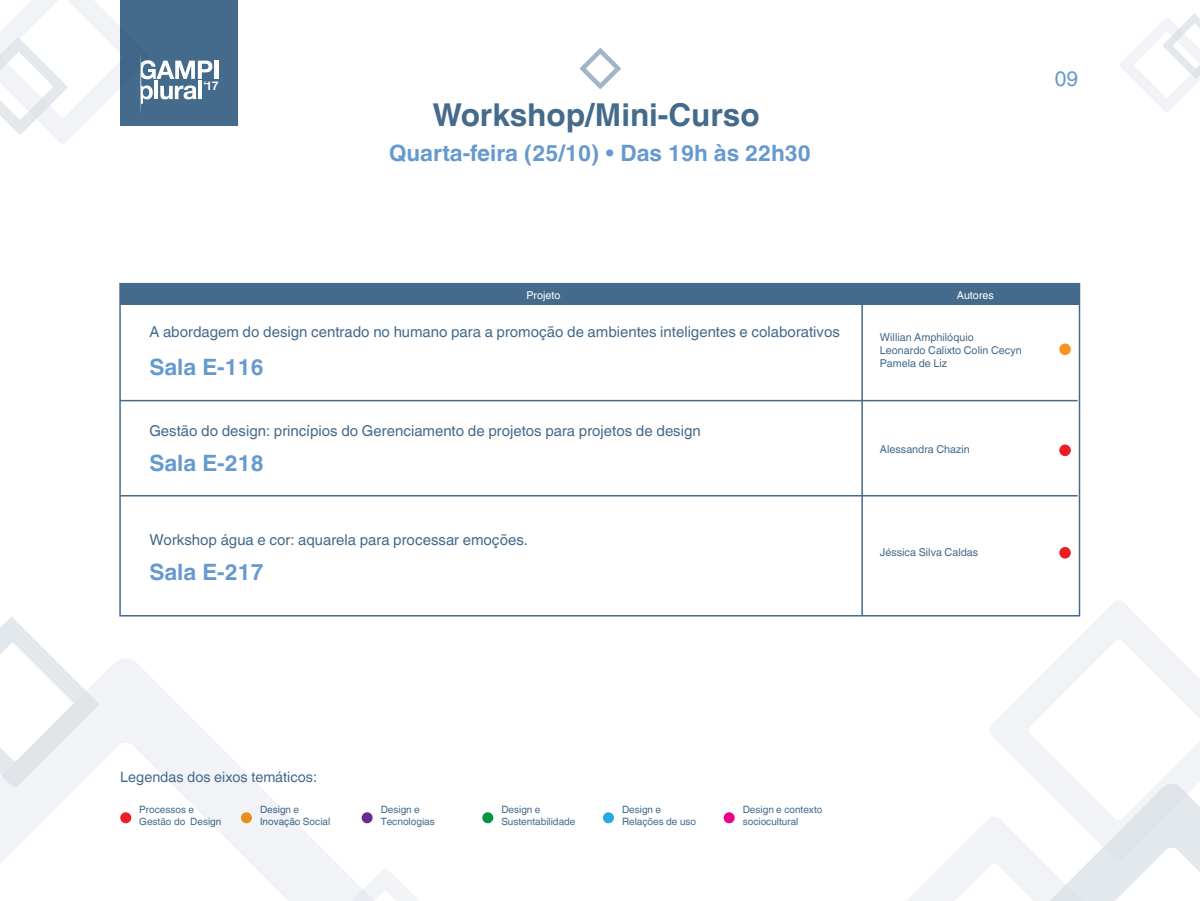
<style>
.page{position:relative;width:1200px;height:901px;background:#fff}
.page>*{position:absolute;margin:0;border:0;box-sizing:border-box;transform-origin:0 0}
.t1{font:700 31.5px "Helvetica World";color:#446a8c}
.t2{font:700 22.5px "Helvetica World";color:#6699cd}
.t3{font:21px "Helvetica World";color:#6699cd}
.t4{font:15px "Helvetica World";color:#446a8c}
.t5{font:14.4px "Helvetica World";color:#446a8c}
.t6{font:700 12px "Helvetica World";color:#fff}
.t7{font:10.8px/12.9px "Helvetica World";color:#446a8c}
.t8{font:10.8px "Helvetica World";color:#fff}
.t9{font:10.05px/12px "Helvetica World";color:#446a8c}
</style>
<div class="page">
<div style="left:482px;top:812px;width:11px;height:11px;background:#009444;border-radius:50%"></div>
<div style="left:603px;top:812px;width:11px;height:11px;background:#27aae1;border-radius:50%"></div>
<div style="left:724px;top:812px;width:11px;height:11px;background:#ec008c;border-radius:50%"></div>
<svg style="left:580px;top:48px;width:41px;height:41px"></svg>
<div style="left:120px;top:0;width:118px;height:125px;background:#446a8c"></div>
<hr style="left:214px;top:61px;width:4px;height:18px;background:#fff">
<svg style="left:0;top:658px;width:373px;height:242px"></svg>
<svg style="left:312px;top:868px;width:105px;height:32px"></svg>
<svg style="left:0;top:616px;width:100px;height:170px"></svg>
<svg style="left:1120px;top:13px;width:80px;height:99px"></svg>
<svg style="left:0;top:0;width:212px;height:143px"></svg>
<svg style="left:908px;top:819px;width:292px;height:81px"></svg>
<svg style="left:989px;top:600px;width:211px;height:259px"></svg>
<div style="left:119px;top:283px;width:961px;height:333px;background:#fff;border:2px solid #446a8c"></div>
<div style="left:120px;top:283px;width:959px;height:22px;background:#446a8c"></div>
<hr style="left:120px;top:400px;width:958px;height:1px;background:#446a8c">
<hr style="left:120px;top:495px;width:958px;height:1px;background:#446a8c">
<hr style="left:861px;top:283px;width:2px;height:332px;background:#446a8c">
<div style="left:1059px;top:343px;width:12px;height:12px;background:#f7941e;border-radius:50%"></div>
<div style="left:1059px;top:444px;width:12px;height:12px;background:#ed1d24;border-radius:50%"></div>
<div style="left:1059px;top:546px;width:12px;height:12px;background:#ed1d24;border-radius:50%"></div>
<p class="t6" style="left:203px;top:78px;width:17px">‘17</p>
<h3 class="t3" style="left:1055px;top:66px;width:25px">09</h3>
<h1 class="t1" style="left:432px;top:96px;width:329px">Workshop/Mini-Curso</h1>
<h2 class="t2" style="left:389px;top:140px;width:423px">Quarta-feira (25/10) • Das 19h às 22h30</h2>
<p class="t8" style="left:527px;top:288px;width:35px">Projeto</p>
<p class="t8" style="left:957px;top:288px;width:39px">Autores</p>
<p class="t4" style="left:149px;top:323px;width:692px">A abordagem do design centrado no humano para a promoção de ambientes inteligentes e colaborativos</p>
<p class="t7" style="left:880px;top:331px;width:143px">Willian Amphilóquio<br>Leonardo Calixto Colin Cecyn<br>Pamela de Liz</p>
<h2 class="t2" style="left:149px;top:354px;width:116px">Sala E-116</h2>
<p class="t4" style="left:149px;top:422px;width:553px">Gestão do design: princípios do Gerenciamento de projetos para projetos de design</p>
<h2 class="t2" style="left:149px;top:450px;width:116px">Sala E-218</h2>
<p class="t4" style="left:149px;top:530px;width:380px">Workshop água e cor: aquarela para processar emoções.</p>
<h2 class="t2" style="left:149px;top:558px;width:116px">Sala E-217</h2>
<p class="t7" style="left:880px;top:443px;width:91px">Alessandra Chazin</p>
<p class="t7" style="left:880px;top:545px;width:100px">Jéssica Silva Caldas</p>
<p class="t5" style="left:120px;top:767px;width:198px">Legendas dos eixos temáticos:</p>
<p class="t9" style="left:139px;top:803px;width:84px">Processos e<br>Gestão do Design</p>
<p class="t9" style="left:260px;top:803px;width:72px">Design e<br>Inovação Social</p>
<p class="t9" style="left:381px;top:803px;width:56px">Design e<br>Tecnologias</p>
<p class="t9" style="left:501px;top:803px;width:76px">Design e<br>Sustentabilidade</p>
<p class="t9" style="left:622px;top:803px;width:76px">Design e<br>Relações de uso</p>
<p class="t9" style="left:743px;top:803px;width:81px">Design e contexto sociocultural</p>
</div>
